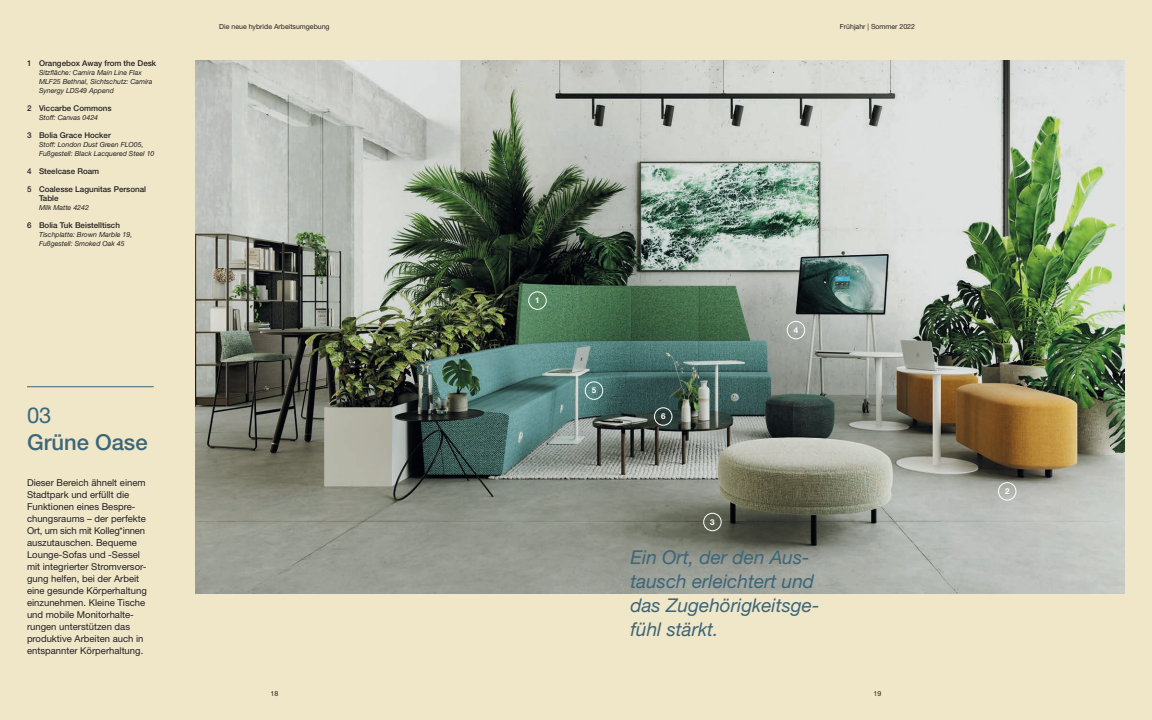
<style>
.page{position:relative;width:1152px;height:720px;background:#f0e7c9}
.page>*{position:absolute;margin:0;border:0;box-sizing:border-box;transform-origin:0 0}
.t1{font:500 22px "Helvetica Neue LT Pro";color:#3c6679}
.t2{font:22px "Helvetica Neue LT Pro";color:#3c6679}
.t3{font:italic 19px/24px "Helvetica Neue LT Pro";color:#3c6679}
.t4{font:9.5px/12px "Helvetica Neue LT Pro";color:#231f20}
.t5{font:500 8px/9px "Helvetica Neue LT Pro";color:#231f20}
.t6{font:700 8px "Helvetica Neue LT Pro";color:#fff}
.t7{font:italic 7px/9px "Helvetica Neue LT Pro";color:#231f20}
.t8{font:7px "Helvetica Neue LT Pro";color:#231f20}
</style>
<div class="page">
<hr style="left:27px;top:386px;width:127px;height:1px;background:#3c6679">
<img style="left:196px;top:60px;width:929px;height:534px">
<div style="left:528px;top:292px;width:18px;height:18px;border:1px solid #fff;border-radius:50%"></div>
<div style="left:585px;top:382px;width:18px;height:18px;border:1px solid #fff;border-radius:50%"></div>
<div style="left:654px;top:408px;width:18px;height:18px;border:1px solid #fff;border-radius:50%"></div>
<div style="left:703px;top:513px;width:18px;height:18px;border:1px solid #fff;border-radius:50%"></div>
<div style="left:787px;top:321px;width:18px;height:18px;border:1px solid #fff;border-radius:50%"></div>
<div style="left:998px;top:482px;width:18px;height:18px;border:1px solid #fff;border-radius:50%"></div>
<p class="t5" style="left:27px;top:59px;width:131px">1 Orangebox Away from the Desk</p>
<p class="t7" style="left:39px;top:68px;width:115px">Sitzfläche: Camira Main Line Flax<br>MLF25 Bethnal, Sichtschutz: Camira<br>Synergy LDS49 Append</p>
<p class="t5" style="left:27px;top:104px;width:86px">2 Viccarbe Commons</p>
<p class="t7" style="left:39px;top:113px;width:61px">Stoff: Canvas 0424</p>
<p class="t5" style="left:27px;top:131px;width:85px">3 Bolia Grace Hocker</p>
<p class="t7" style="left:39px;top:140px;width:117px">Stoff: London Dust Green FLO05,<br>Fußgestell: Black Lacquered Steel 10</p>
<p class="t5" style="left:27px;top:167px;width:74px">4 Steelcase Roam</p>
<p class="t5" style="left:39px;top:185px;width:109px;text-indent:-12px">5 Coalesse Lagunitas Personal<br>Table</p>
<p class="t7" style="left:39px;top:203px;width:51px">Milk Matte 4242</p>
<p class="t5" style="left:27px;top:221px;width:94px">6 Bolia Tuk Beistelltisch</p>
<p class="t7" style="left:39px;top:230px;width:95px">Tischplatte: Brown Marble 19,<br>Fußgestell: Smoked Oak 45</p>
<p class="t8" style="left:219px;top:23px;width:112px">Die neue hybride Arbeitsumgebung</p>
<h1 class="t2" style="left:27px;top:402px;width:26px">03</h1>
<h1 class="t1" style="left:27px;top:429px;width:122px">Grüne Oase</h1>
<p class="t4" style="left:27px;top:476px;width:121px">Dieser Bereich ähnelt einem<br>Stadtpark und erfüllt die<br>Funktionen eines Bespre&shy;chungsraums – der perfekte<br>Ort, um sich mit Kolleg*innen auszutauschen. Bequeme<br>Lounge-Sofas und -Sessel mit integrierter Stromversor&shy;gung helfen, bei der Arbeit eine gesunde Körperhaltung einzunehmen. Kleine Tische und mobile Monitorhalte&shy;rungen unterstützen das produktive Arbeiten auch in entspannter Körperhaltung.</p>
<p class="t8" style="left:271px;top:689px;width:9px">18</p>
<p class="t8" style="left:840px;top:23px;width:77px">Frühjahr | Sommer 2022</p>
<p class="t6" style="left:535px;top:296px;width:6px">1</p>
<p class="t6" style="left:592px;top:386px;width:6px">5</p>
<p class="t6" style="left:661px;top:412px;width:6px">6</p>
<p class="t6" style="left:794px;top:325px;width:6px">4</p>
<p class="t6" style="left:710px;top:517px;width:6px">3</p>
<h2 class="t3" style="left:631px;top:545px;width:190px">Ein Ort, der den Aus&shy;tausch erleichtert und das Zugehörigkeitsge&shy;fühl stärkt.</h2>
<p class="t8" style="left:874px;top:689px;width:9px">19</p>
<p class="t6" style="left:1005px;top:486px;width:6px">2</p>
</div>
